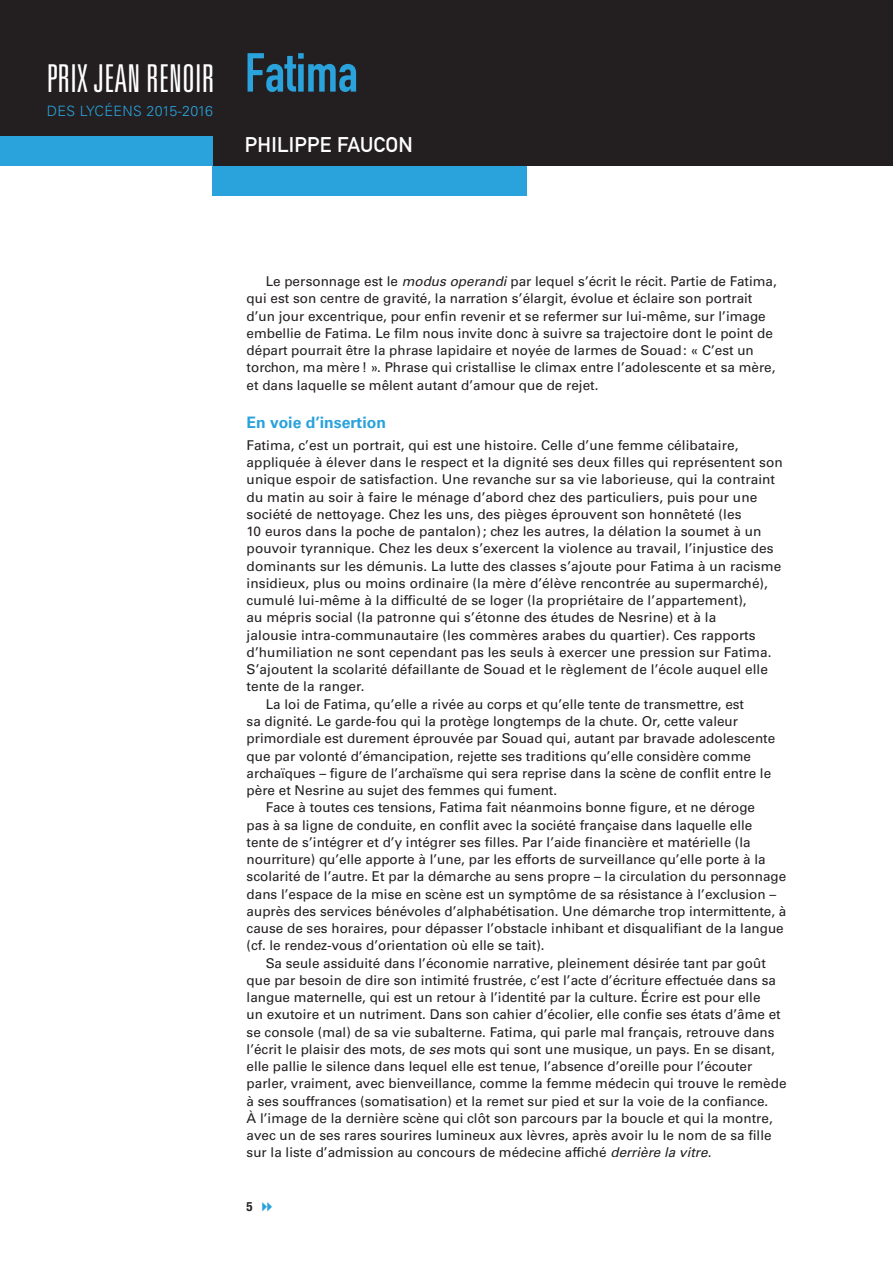
<style>
.page{position:relative;width:893px;height:1263px;background:#fff}
.page>*{position:absolute;margin:0;border:0;box-sizing:border-box;transform-origin:0 0}
.Titre_00_Film{font:54px "DIN Engschrift Std";color:#2aa2db}
.t1{font:300 ultra-condensed 38.4px "Univers LT Std";letter-spacing:.005em;color:#fff}
.Titre_00_Réalisateur{font:21px "DIN Mittelschrift Std";letter-spacing:.01em;color:#fff}
.Titre_02{font:700 15.75px "Univers LT Std";color:#2aa2db}
.t2{font:300 14.25px "Univers LT Std";letter-spacing:.025em;color:#2aa2db}
.Txt_courant_Alinéa{font:13.5px/17.2px "Univers LT Std";color:#231f20}
.Txt_courant{font:13.5px/17.2px "Univers LT Std";letter-spacing:.005em;color:#231f20}
.t3{font:700 condensed 12.75px "Helvetica Neue LT Std";color:#231f20}
.s1{font-style:italic}
</style>
<div class="page">
<div style="left:0;top:0;width:893px;height:166px;background:#231f20"></div>
<div style="left:0;top:136px;width:213px;height:30px;background:#2aa2db"></div>
<div style="left:213px;top:166px;width:314px;height:30px;background:#2aa2db"></div>
<p class="t1" style="left:47px;top:58px;width:169px">PRIX JEAN RENOIR</p>
<p class="t2" style="left:47px;top:102px;width:168px">DES LYCÉENS 2015-2016</p>
<p class="Titre_00_Film" style="left:245px;top:41px;width:114px">Fatima</p>
<p class="Titre_00_Réalisateur" style="left:245px;top:132px;width:169px">PHILIPPE FAUCON</p>
<p class="Txt_courant_Alinéa" style="left:247px;top:273px;width:532px;text-indent:19px">Le personnage est le <span class="s1">modus operandi</span> par lequel s’écrit le récit. Partie de Fatima, qui est son centre de gravité, la narration s’élargit, évolue et éclaire son portrait d’un jour excentrique, pour enfin revenir et se refermer sur lui-même, sur l’image embellie de Fatima. Le film nous invite donc à suivre sa trajectoire dont le point de départ pourrait être la phrase lapidaire et noyée de larmes de Souad: « C’est un torchon, ma mère! ». Phrase qui cristallise le climax entre l’adolescente et sa mère, et dans laquelle se mêlent autant d’amour que de rejet.</p>
<p class="Titre_02" style="left:247px;top:414px;width:141px">En voie d’insertion</p>
<p class="Txt_courant" style="left:247px;top:437px;width:538px">Fatima, c’est un portrait, qui est une histoire. Celle d’une femme célibataire, appliquée à élever dans le respect et la dignité ses deux filles qui représentent son unique espoir de satisfaction. Une revanche sur sa vie laborieuse, qui la contraint du matin au soir à faire le ménage d’abord chez des particuliers, puis pour une société de nettoyage. Chez les uns, des pièges éprouvent son honnêteté (les<br>10 euros dans la poche de pantalon); chez les autres, la délation la soumet à un pouvoir tyrannique. Chez les deux s’exercent la violence au travail, l’injustice des dominants sur les démunis. La lutte des classes s’ajoute pour Fatima à un racisme insidieux, plus ou moins ordinaire (la mère d’élève rencontrée au supermarché), cumulé lui-même à la difficulté de se loger (la propriétaire de l’appartement),<br>au mépris social (la patronne qui s’étonne des études de Nesrine) et à la<br>jalousie intra-communautaire (les commères arabes du quartier). Ces rapports d’humiliation ne sont cependant pas les seuls à exercer une pression sur Fatima.<br>S’ajoutent la scolarité défaillante de Souad et le règlement de l’école auquel elle tente de la ranger.</p>
<p class="Txt_courant_Alinéa" style="left:247px;top:695px;width:530px;text-indent:19px">La loi de Fatima, qu’elle a rivée au corps et qu’elle tente de transmettre, est<br>sa dignité. Le garde-fou qui la protège longtemps de la chute. Or, cette valeur primordiale est durement éprouvée par Souad qui, autant par bravade adolescente que par volonté d’émancipation, rejette ses traditions qu’elle considère comme archaïques – figure de l’archaïsme qui sera reprise dans la scène de conflit entre le père et Nesrine au sujet des femmes qui fument.</p>
<p class="Txt_courant_Alinéa" style="left:247px;top:799px;width:541px;text-indent:19px">Face à toutes ces tensions, Fatima fait néanmoins bonne figure, et ne déroge<br>pas à sa ligne de conduite, en conflit avec la société française dans laquelle elle tente de s’intégrer et d’y intégrer ses filles. Par l’aide financière et matérielle (la nourriture) qu’elle apporte à l’une, par les efforts de surveillance qu’elle porte à la scolarité de l’autre. Et par la démarche au sens propre – la circulation du personnage dans l’espace de la mise en scène est un symptôme de sa résistance à l’exclusion – auprès des services bénévoles d’alphabétisation. Une démarche trop intermittente, à cause de ses horaires, pour dépasser l’obstacle inhibant et disqualifiant de la langue (cf. le rendez-vous d’orientation où elle se tait).</p>
<p class="Txt_courant_Alinéa" style="left:247px;top:954px;width:541px;text-indent:19px">Sa seule assiduité dans l’économie narrative, pleinement désirée tant par goût que par besoin de dire son intimité frustrée, c’est l’acte d’écriture effectuée dans sa langue maternelle, qui est un retour à l’identité par la culture. Écrire est pour elle<br>un exutoire et un nutriment. Dans son cahier d’écolier, elle confie ses états d’âme et se console (mal) de sa vie subalterne. Fatima, qui parle mal français, retrouve dans l’écrit le plaisir des mots, de <span class="s1">ses</span> mots qui sont une musique, un pays. En se disant, elle pallie le silence dans lequel elle est tenue, l’absence d’oreille pour l’écouter parler, vraiment, avec bienveillance, comme la femme médecin qui trouve le remède à ses souffrances (somatisation) et la remet sur pied et sur la voie de la confiance.<br>À l’image de la dernière scène qui clôt son parcours par la boucle et qui la montre, avec un de ses rares sourires lumineux aux lèvres, après avoir lu le nom de sa fille sur la liste d’admission au concours de médecine affiché <span class="s1">derrière la vitre</span>.</p>
<p class="t3" style="left:247px;top:1199px;width:8px">5</p>
</div>
